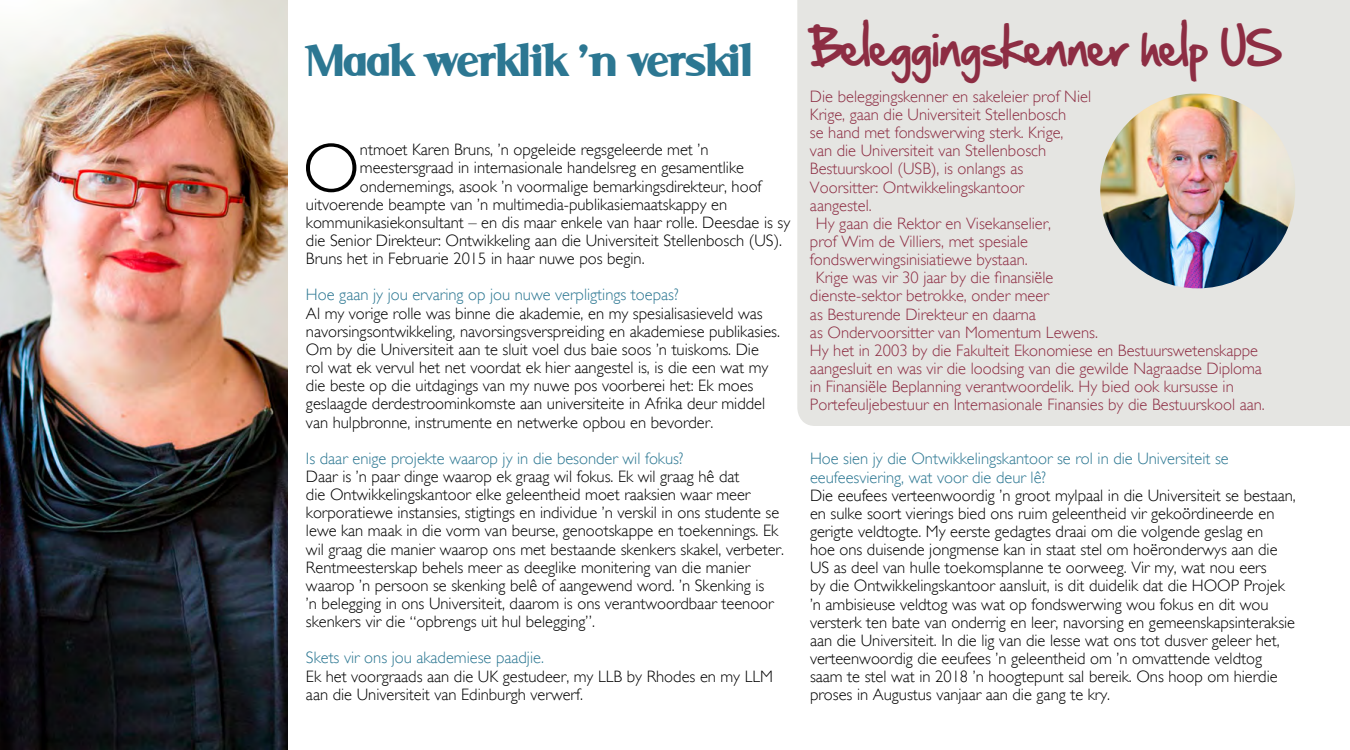
<style>
.page{position:relative;width:1350px;height:750px;background:#fff}
.page>*{position:absolute;margin:0;border:0;box-sizing:border-box;transform-origin:0 0}
.t1{font:300 69.9px "Gill Sans";color:#000}
.t2{font:900 49.5px "Serif";letter-spacing:.02em;color:#2c7792}
.t3{font:42px "Hand Of Sean";color:#8d2d43}
.t4{font:300 16.5px/18.1px "Gill Sans";color:#000}
.t5{font:300 16.5px "Gill Sans";color:#8d2d43}
.t6{font:300 16.5px/18.1px "Gill Sans";color:#2c7792}
</style>
<div class="page">
<div style="left:797px;top:0;width:553px;height:426px;background:#e5e5e2"></div>
<img style="left:1100px;top:94px;width:195px;height:194px;border-radius:96px">
<img style="left:0;top:0;width:288px;height:750px">
<h2 class="t2" style="left:306px;top:33px;width:447px">Maak werklik ’n verskil</h2>
<h1 class="t1" style="left:302px;top:127px;width:59px">O</h1>
<p class="t4" style="left:360px;top:141px;width:350px">ntmoet Karen Bruns, ’n opgeleide regsgeleerde met ’n</p>
<p class="t4" style="left:360px;top:159px;width:386px">meestersgraad in internasionale handelsreg en gesamentlike</p>
<p class="t4" style="left:360px;top:177px;width:403px">ondernemings, asook ’n voormalige bemarkingsdirekteur, hoof</p>
<p class="t4" style="left:306px;top:195px;width:423px">uitvoerende beampte van ’n multimedia-publikasiemaatskappy en</p>
<p class="t4" style="left:306px;top:213px;width:486px">kommunikasiekonsultant – en dis maar enkele van haar rolle. Deesdae is sy</p>
<p class="t4" style="left:306px;top:231px;width:478px">die Senior Direkteur: Ontwikkeling aan die Universiteit Stellenbosch (US).</p>
<p class="t4" style="left:306px;top:250px;width:340px">Bruns het in Februarie 2015 in haar nuwe pos begin.</p>
<p class="t6" style="left:306px;top:286px;width:374px">Hoe gaan jy jou ervaring op jou nuwe verpligtings toepas?</p>
<p class="t4" style="left:306px;top:304px;width:476px">Al my vorige rolle was binne die akademie, en my spesialisasieveld was navorsingsontwikkeling, navorsingsverspreiding en akademiese publikasies.<br>Om by die Universiteit aan te sluit voel dus baie soos ’n tuiskoms. Die rol wat ek vervul het net voordat ek hier aangestel is, is die een wat my die beste op die uitdagings van my nuwe pos voorberei het: Ek moes geslaagde derdestroominkomste aan universiteite in Afrika deur middel van hulpbronne, instrumente en netwerke opbou en bevorder.</p>
<p class="t6" style="left:306px;top:449px;width:379px">Is daar enige projekte waarop jy in die besonder wil fokus?</p>
<p class="t4" style="left:306px;top:467px;width:480px">Daar is ’n paar dinge waarop ek graag wil fokus. Ek wil graag hê dat<br>die Ontwikkelingskantoor elke geleentheid moet raaksien waar meer korporatiewe instansies, stigtings en individue ’n verskil in ons studente se lewe kan maak in die vorm van beurse, genootskappe en toekennings. Ek wil graag die manier waarop ons met bestaande skenkers skakel, verbeter.<br>Rentmeesterskap behels meer as deeglike monitering van die manier waarop ’n persoon se skenking belê of aangewend word. ’n Skenking is<br>’n belegging in ons Universiteit, daarom is ons verantwoordbaar teenoor skenkers vir die “opbrengs uit hul belegging”.</p>
<p class="t6" style="left:306px;top:649px;width:239px">Skets vir ons jou akademiese paadjie.</p>
<p class="t4" style="left:306px;top:667px;width:469px">Ek het voorgraads aan die UK gestudeer, my LLB by Rhodes en my LLM aan die Universiteit van Edinburgh verwerf.</p>
<h3 class="t3" style="left:810px;top:10px;width:474px">Beleggingskenner help US</h3>
<p class="t5" style="left:810px;top:87px;width:283px">Die beleggingskenner en sakeleier prof Niel</p>
<p class="t5" style="left:810px;top:105px;width:258px">Krige, gaan die Universiteit Stellenbosch</p>
<p class="t5" style="left:810px;top:123px;width:255px">se hand met fondswerwing sterk. Krige,</p>
<p class="t5" style="left:810px;top:141px;width:238px">van die Universiteit van Stellenbosch</p>
<p class="t5" style="left:810px;top:159px;width:215px">Bestuurskool (USB), is onlangs as</p>
<p class="t5" style="left:810px;top:177px;width:216px">Voorsitter: Ontwikkelingskantoor</p>
<p class="t5" style="left:810px;top:195px;width:63px">aangestel.</p>
<p class="t5" style="left:816px;top:214px;width:237px">Hy gaan die Rektor en Visekanselier,</p>
<p class="t5" style="left:810px;top:232px;width:220px">prof Wim de Villiers, met spesiale</p>
<p class="t5" style="left:810px;top:250px;width:219px">fondswerwingsinisiatiewe bystaan.</p>
<p class="t5" style="left:816px;top:268px;width:239px">Krige was vir 30 jaar by die finansiële</p>
<p class="t5" style="left:810px;top:286px;width:240px">dienste-sektor betrokke, onder meer</p>
<p class="t5" style="left:810px;top:304px;width:227px">as Besturende Direkteur en daarna</p>
<p class="t5" style="left:810px;top:323px;width:290px">as Ondervoorsitter van Momentum Lewens.</p>
<p class="t5" style="left:810px;top:341px;width:450px">Hy het in 2003 by die Fakulteit Ekonomiese en Bestuurswetenskappe</p>
<p class="t5" style="left:810px;top:359px;width:454px">aangesluit en was vir die loodsing van die gewilde Nagraadse Diploma</p>
<p class="t5" style="left:810px;top:377px;width:425px">in Finansiële Beplanning verantwoordelik. Hy bied ook kursusse in</p>
<p class="t5" style="left:810px;top:395px;width:456px">Portefeuljebestuur en Internasionale Finansies by die Bestuurskool aan.</p>
<p class="t6" style="left:810px;top:450px;width:420px">Hoe sien jy die Ontwikkelingskantoor se rol in die Universiteit se eeufeesviering, wat voor die deur lê?</p>
<p class="t4" style="left:810px;top:486px;width:487px">Die eeufees verteenwoordig ’n groot mylpaal in die Universiteit se bestaan, en sulke soort vierings bied ons ruim geleentheid vir gekoördineerde en gerigte veldtogte. My eerste gedagtes draai om die volgende geslag en<br>hoe ons duisende jongmense kan in staat stel om hoëronderwys aan die US as deel van hulle toekomsplanne te oorweeg. Vir my, wat nou eers<br>by die Ontwikkelingskantoor aansluit, is dit duidelik dat die HOOP Projek ’n ambisieuse veldtog was wat op fondswerwing wou fokus en dit wou versterk ten bate van onderrig en leer, navorsing en gemeenskapsinteraksie aan die Universiteit. In die lig van die lesse wat ons tot dusver geleer het, verteenwoordig die eeufees ’n geleentheid om ’n omvattende veldtog saam te stel wat in 2018 ’n hoogtepunt sal bereik. Ons hoop om hierdie proses in Augustus vanjaar aan die gang te kry.</p>
</div>
